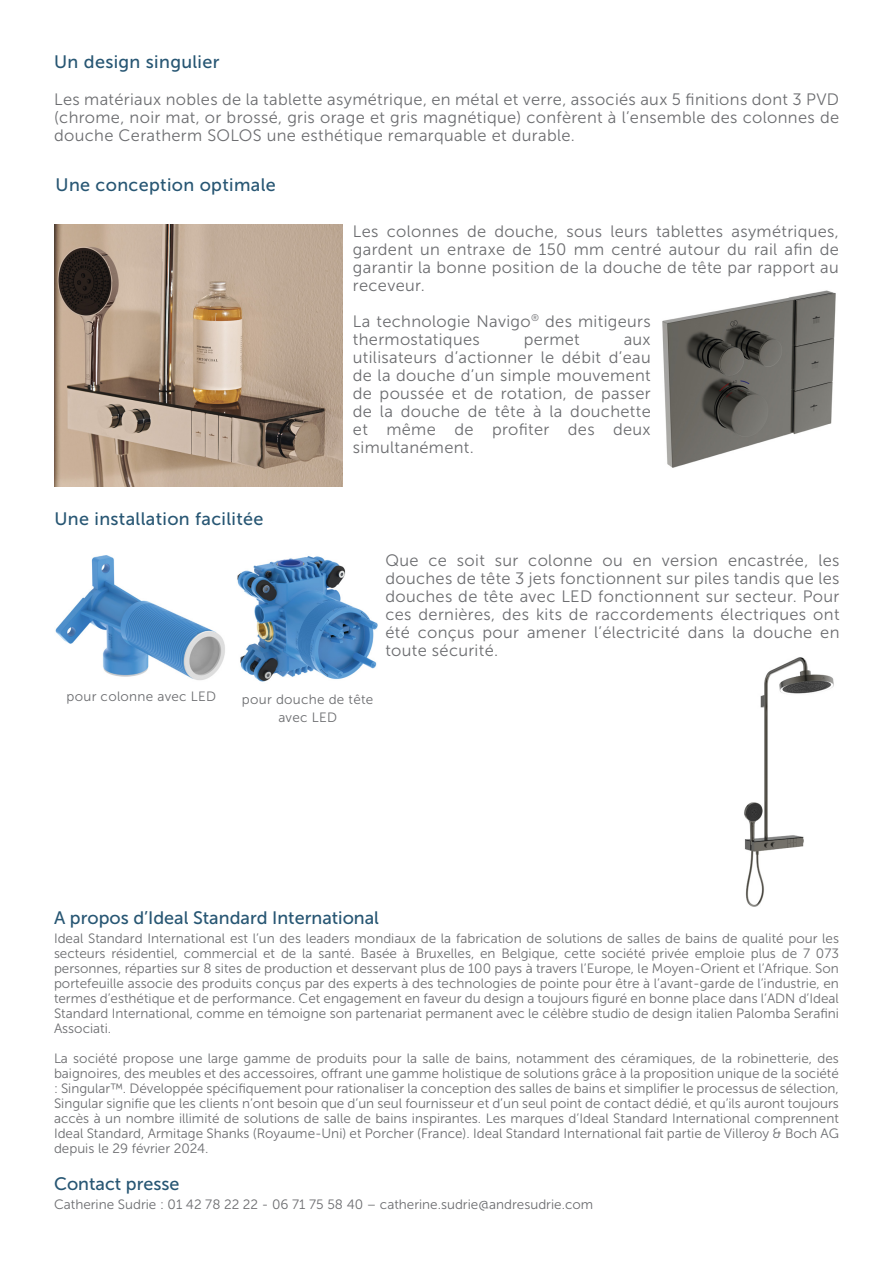
<style>
.page{position:relative;width:893px;height:1263px;background:#fff}
.page>*{position:absolute;margin:0;border:0;box-sizing:border-box;transform-origin:0 0}
.t1{font:18px "Museo Sans 500";letter-spacing:.02em;color:#275673}
.t2{font:18px "Museo Sans 500";color:#275673}
.t3{font:16.5px/18px "Museo Sans 300";letter-spacing:.02em;color:#6c6d70;text-align:justify}
.t4{font:13.5px/15px "Museo Sans 300";color:#6c6d70;text-align:justify}
.t5{font:13.5px/18px "Museo Sans 300";letter-spacing:.02em;color:#6c6d70;text-align:center}
</style>
<div class="page">
<img style="left:54px;top:224px;width:288px;height:263px">
<img style="left:662px;top:290px;width:174px;height:178px">
<img style="left:237px;top:556px;width:141px;height:126px">
<img style="left:744px;top:657px;width:90px;height:250px">
<img style="left:55px;top:555px;width:170px;height:125px">
<p class="t1" style="left:54px;top:51px;width:167px">Un design singulier</p>
<p class="t3" style="left:54px;top:90px;width:786px">Les matériaux nobles de la tablette asymétrique, en métal et verre, associés aux 5 finitions dont 3 PVD (chrome, noir mat, or brossé, gris orage et gris magnétique) confèrent à l’ensemble des colonnes de douche Ceratherm SOLOS une esthétique remarquable et durable.</p>
<p class="t1" style="left:56px;top:175px;width:222px">Une conception optimale</p>
<p class="t1" style="left:55px;top:509px;width:211px">Une installation facilitée</p>
<p class="t3" style="left:353px;top:222px;width:487px">Les colonnes de douche, sous leurs tablettes asymétriques, gardent un entraxe de 150 mm centré autour du rail afin de garantir la bonne position de la douche de tête par rapport au receveur.</p>
<p class="t3" style="left:353px;top:312px;width:299px">La technologie Navigo<sup>®</sup> des mitigeurs thermostatiques</p>
<p class="t3" style="left:524px;top:330px;width:58px">permet</p>
<p class="t3" style="left:353px;top:330px;width:299px;text-indent:271px">aux utilisateurs d’actionner le débit d’eau de la douche d’un simple mouvement de poussée et de rotation, de passer de la douche de tête à la douchette et même de profiter des deux simultanément.</p>
<p class="t3" style="left:385px;top:552px;width:456px">Que ce soit sur colonne ou en version encastrée, les douches de tête 3 jets fonctionnent sur piles tandis que les douches de tête avec LED fonctionnent sur secteur. Pour ces dernières, des kits de raccordements électriques ont été conçus pour amener l’électricité dans la douche en toute sécurité.</p>
<p class="t5" style="left:67px;top:687px;width:151px">pour colonne avec LED</p>
<p class="t5" style="left:242px;top:690px;width:133px">pour douche de tête avec LED</p>
<p class="t2" style="left:54px;top:907px;width:327px">A propos d’Ideal Standard International</p>
<p class="t4" style="left:54px;top:931px;width:786px">Ideal Standard International est l’un des leaders mondiaux de la fabrication de solutions de salles de bains de qualité pour les secteurs résidentiel, commercial et de la santé. Basée à Bruxelles, en Belgique, cette société privée emploie plus de 7 073 personnes, réparties sur 8 sites de production et desservant plus de 100 pays à travers l’Europe, le Moyen-Orient et l’Afrique. Son portefeuille associe des produits conçus par des experts à des technologies de pointe pour être à l’avant-garde de l’industrie, en termes d’esthétique et de performance. Cet engagement en faveur du design a toujours figuré en bonne place dans l’ADN d’Ideal Standard International, comme en témoigne son partenariat permanent avec le célèbre studio de design italien Palomba Serafini Associati.</p>
<p class="t4" style="left:54px;top:1051px;width:786px">La société propose une large gamme de produits pour la salle de bains, notamment des céramiques, de la robinetterie, des baignoires, des meubles et des accessoires, offrant une gamme holistique de solutions grâce à la proposition unique de la société : Singular™. Développée spécifiquement pour rationaliser la conception des salles de bains et simplifier le processus de sélection, Singular signifie que les clients n’ont besoin que d’un seul fournisseur et d’un seul point de contact dédié, et qu’ils auront toujours accès à un nombre illimité de solutions de salle de bains inspirantes. Les marques d’Ideal Standard International comprennent Ideal Standard, Armitage Shanks (Royaume-Uni) et Porcher (France). Ideal Standard International fait partie de Villeroy &amp; Boch AG depuis le 29 février 2024.</p>
<p class="t2" style="left:54px;top:1173px;width:127px">Contact presse</p>
<p class="t4" style="left:54px;top:1197px;width:541px">Catherine Sudrie : 01 42 78 22 22 - 06 71 75 58 40 – catherine.sudrie@andresudrie.com</p>
</div>
